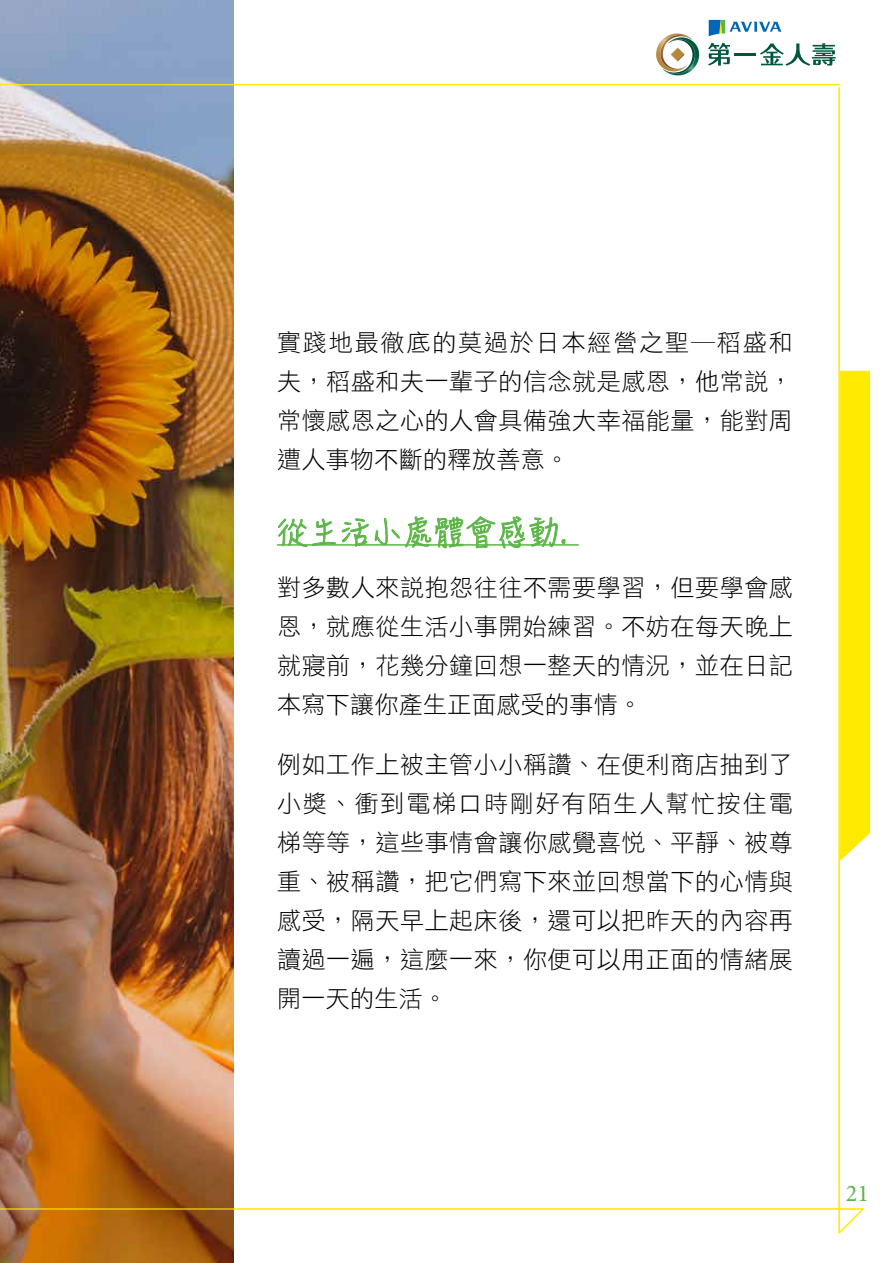
<style>
.page{position:relative;width:893px;height:1263px;background:#fff}
.page>*{position:absolute;margin:0;border:0;box-sizing:border-box;transform-origin:0 0}
.t1{font:30px "Hanzi Pen TC W3";letter-spacing:.015em;color:#5bb647}
.t2{font:24px/39px "DF Hei Std W3";letter-spacing:.025em;color:#000;text-align:justify}
.t3{font:24px "Minion Pro";color:#5bb647}
</style>
<div class="page">
<img style="left:0;top:0;width:234px;height:1263px">
<svg style="left:709px;top:20px;width:72px;height:16px"></svg>
<svg style="left:760px;top:43px;width:76px;height:15px"></svg>
<svg style="left:708px;top:43px;width:22px;height:15px"></svg>
<hr style="left:734px;top:53px;width:22px;height:2px;background:#00573d">
<svg style="left:656px;top:33px;width:43px;height:25px"></svg>
<hr style="left:866px;top:371px;width:4px;height:466px;background:#ffea00">
<svg style="left:0;top:58px;width:840px;height:28px"></svg>
<img style="left:0;top:86px;width:866px;height:1150px">
<p class="t2" style="left:277px;top:323px;width:517px">實踐地最徹底的莫過於日本經營之聖─稻盛和夫，稻盛和夫一輩子的信念就是感恩，他常說，常懷感恩之心的人會具備強大幸福能量，能對周遭人事物不斷的釋放善意。</p>
<p class="t1" style="left:277px;top:513px;width:292px">從生活小處體會感動.</p>
<p class="t2" style="left:277px;top:567px;width:517px">對多數人來說抱怨往往不需要學習，但要學會感恩，就應從生活小事開始練習。不妨在每天晚上就寢前，花幾分鐘回想一整天的情況，並在日記本寫下讓你產生正面感受的事情。</p>
<p class="t2" style="left:277px;top:744px;width:517px">例如工作上被主管小小稱讚、在便利商店抽到了小獎、衝到電梯口時剛好有陌生人幫忙按住電梯等等，這些事情會讓你感覺喜悅、平靜、被尊重、被稱讚，把它們寫下來並回想當下的心情與感受，隔天早上起床後，還可以把昨天的內容再讀過一遍，這麼一來，你便可以用正面的情緒展開一天的生活。</p>
<p class="t3" style="left:846px;top:1178px;width:25px">21</p>
</div>
